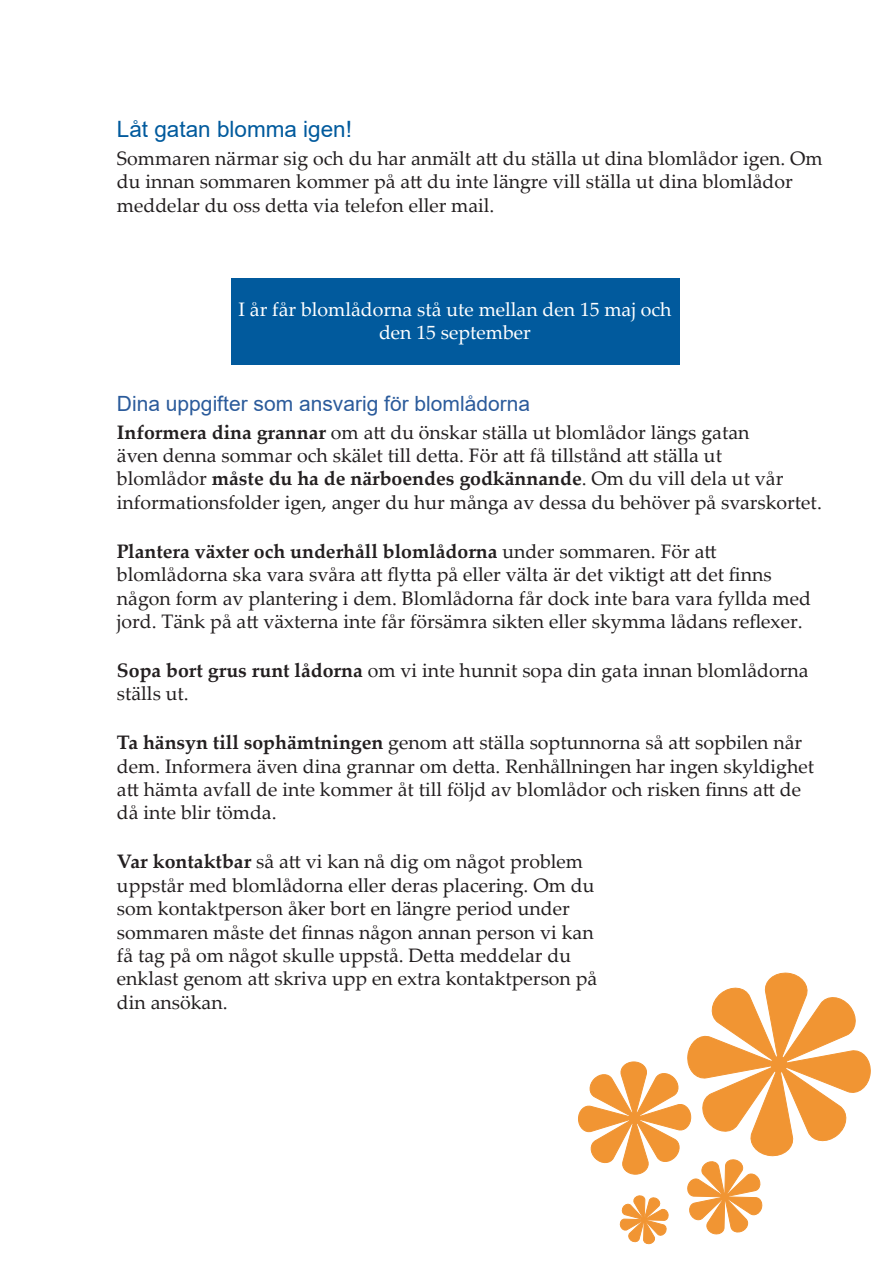
<style>
.page{position:relative;width:893px;height:1263px;background:#fff}
.page>*{position:absolute;margin:0;border:0;box-sizing:border-box;transform-origin:0 0}
.underrubrik{font:22.5px "Arial";color:#015a9d}
.underrubrik-2{font:21px "Arial";color:#2b5b9b}
.text{font:19.5px/23.4px "Palatino Linotype";color:#231f20}
.ruttext{font:19.5px/23.4px "Palatino Linotype";color:#fff;text-align:center}
.s1{font-weight:700}
</style>
<div class="page">
<div style="left:231px;top:278px;width:449px;height:87px;background:#015a9d"></div>
<svg style="left:578px;top:972px;width:293px;height:273px"></svg>
<p class="underrubrik" style="left:117px;top:114px;width:237px">Låt gatan blomma igen!</p>
<p class="text" style="left:117px;top:146px;width:707px">Sommaren närmar sig och du har anmält att du ställa ut dina blomlådor igen. Om du innan sommaren kommer på att du inte längre vill ställa ut dina blomlådor meddelar du oss detta via telefon eller mail.</p>
<p class="ruttext" style="left:238px;top:297px;width:434px">I år får blomlådorna stå ute mellan den 15 maj och den 15 september</p>
<p class="underrubrik-2" style="left:117px;top:389px;width:415px">Dina uppgifter som ansvarig för blomlådorna</p>
<p class="text" style="left:117px;top:419px;width:706px"><span class="s1">Informera dina grannar</span> om att du önskar ställa ut blomlådor längs gatan<br>även denna sommar och skälet till detta. För att få tillstånd att ställa ut<br>blomlådor <span class="s1">måste du ha de närboendes godkännande</span>. Om du vill dela ut vår informationsfolder igen, anger du hur många av dessa du behöver på svarskortet.</p>
<p class="text" style="left:117px;top:539px;width:696px"><span class="s1">Plantera växter och underhåll blomlådorna</span> under sommaren. För att blomlådorna ska vara svåra att flytta på eller välta är det viktigt att det finns någon form av plantering i dem. Blomlådorna får dock inte bara vara fyllda med jord. Tänk på att växterna inte får försämra sikten eller skymma lådans reflexer.</p>
<p class="text" style="left:117px;top:658px;width:693px"><span class="s1">Sopa bort grus runt lådorna</span> om vi inte hunnit sopa din gata innan blomlådorna ställs ut.</p>
<p class="text" style="left:117px;top:730px;width:699px"><span class="s1">Ta hänsyn till sophämtningen</span> genom att ställa soptunnorna så att sopbilen når dem. Informera även dina grannar om detta. Renhållningen har ingen skyldighet att hämta avfall de inte kommer åt till följd av blomlådor och risken finns att de då inte blir tömda.</p>
<p class="text" style="left:117px;top:849px;width:482px"><span class="s1">Var kontaktbar</span> så att vi kan nå dig om något problem uppstår med blomlådorna eller deras placering. Om du som kontaktperson åker bort en längre period under sommaren måste det finnas någon annan person vi kan få tag på om något skulle uppstå. Detta meddelar du enklast genom att skriva upp en extra kontaktperson på din ansökan.</p>
</div>
